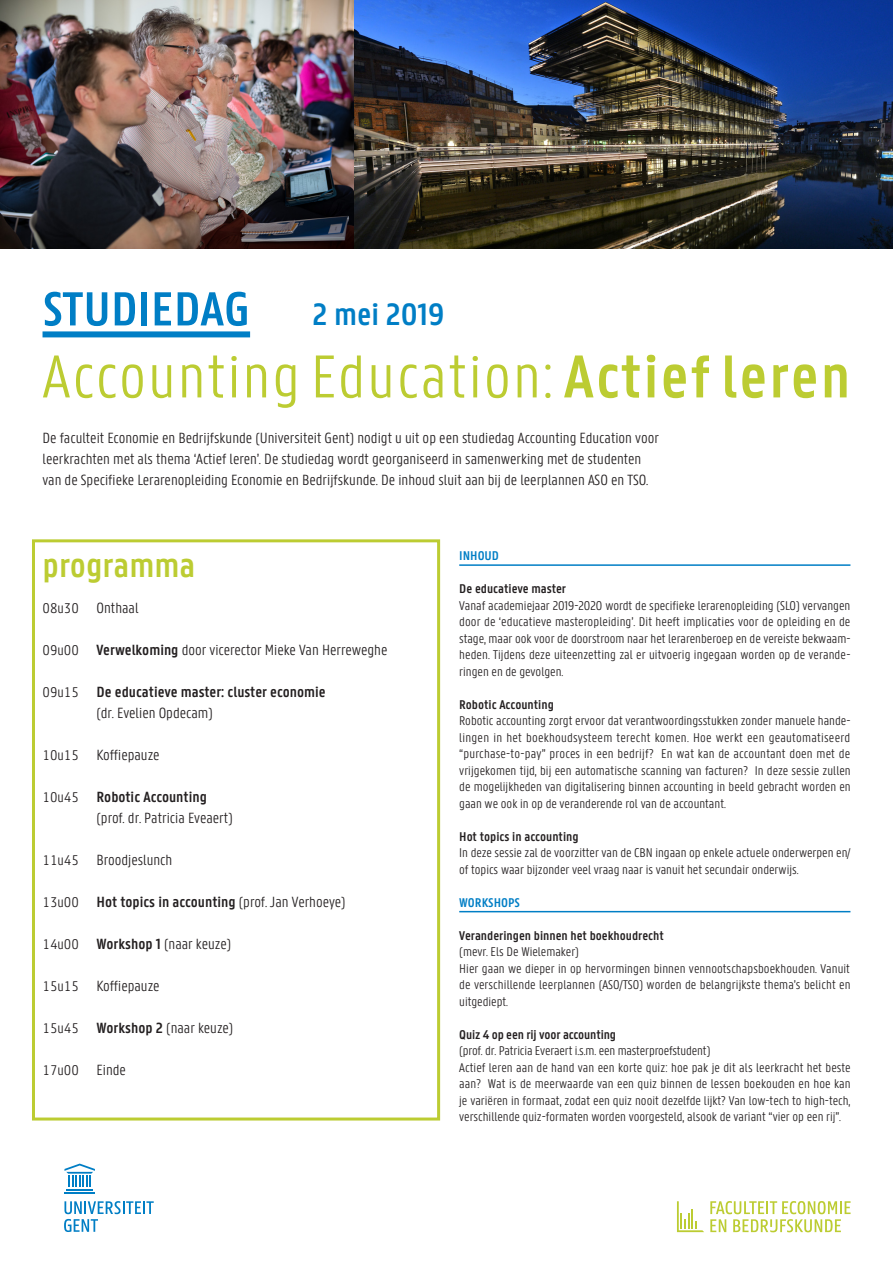
<style>
.page{position:relative;width:893px;height:1263px;background:#fff}
.page>*{position:absolute;margin:0;border:0;box-sizing:border-box;transform-origin:0 0}
.platte_tekst{font:300 64.5px "U Gent Panno Text";letter-spacing:.03em;color:#bccc32}
.platte_tekst-2{font:600 51px "U Gent Panno Text";color:#007ec5}
.platte_tekst-3{font:600 36px "U Gent Panno Text";color:#bccc32}
.platte_tekst-4{font:300 15.75px/21px "U Gent Panno Text";color:#231f20}
.platte_tekst-5{font:300 15.75px "U Gent Panno Text";color:#242021}
.platte_tekst-6{font:600 15.75px "U Gent Panno Text";color:#231f20}
.platte_tekst-7{font:600 15.75px "U Gent Panno Text";color:#242021}
.platte_tekst-8{font:300 15px "U Gent Panno Text";color:#242021}
.inhoud_01{font:300 13.5px/16.5px "U Gent Panno Text";color:#231f20;text-align:justify}
.inhoud_01-2{font:300 13.5px/16.5px "U Gent Panno Text";color:#242021;text-align:justify}
.inhoud_01-3{font:600 13.5px "U Gent Panno Text";color:#242021}
.inhoud_01-4{font:600 13.5px "U Gent Panno Text";color:#231f20}
.Inhoud_titels{font:600 13.5px "U Gent Panno Text";color:#007ec5}
.s1{font-size:33px}
.s2{font-weight:600}
.s3{font-size:15px}
.s4{font-weight:300;font-size:15px}
.s5{font-weight:300}
.s6{font-size:15.75px}
</style>
<div class="page">
<div style="left:43px;top:331px;width:207px;height:6px;background:#007ec5"></div>
<img style="left:0;top:0;width:893px;height:248px">
<hr style="left:459px;top:564px;width:391px;height:2px;background:#007ec5">
<hr style="left:459px;top:911px;width:391px;height:1px;background:#007ec5">
<div style="left:32px;top:539px;width:408px;height:581px;border:3px solid #bccc32"></div>
<hr style="left:64px;top:1192px;width:31px;height:2px;background:#007ec5">
<svg style="left:64px;top:1163px;width:31px;height:27px"></svg>
<svg style="left:64px;top:1201px;width:90px;height:31px"></svg>
<svg style="left:710px;top:1201px;width:141px;height:31px"></svg>
<svg style="left:677px;top:1201px;width:27px;height:31px"></svg>
<p class="platte_tekst-2" style="left:43px;top:278px;width:404px">STUDIEDAG <span class="s1">2 mei 2019</span></p>
<p class="platte_tekst" style="left:43px;top:339px;width:809px">Accounting Education: <span class="s2">Actief leren</span></p>
<p class="platte_tekst-4" style="left:43px;top:427px;width:618px">De faculteit Economie en Bedrijfskunde (Universiteit Gent) nodigt u uit op een studiedag Accounting Education voor leerkrachten met als thema ‘Actief leren’. De studiedag wordt georganiseerd in samenwerking met de studenten van de Specifieke Lerarenopleiding Economie en Bedrijfskunde. De inhoud sluit aan bij de leerplannen ASO en TSO.</p>
<p class="platte_tekst-3" style="left:43px;top:543px;width:154px">programma</p>
<p class="platte_tekst-4" style="left:43px;top:597px;width:98px"><span class="s3">08u30</span> Onthaal</p>
<p class="platte_tekst-4" style="left:43px;top:639px;width:346px"><span class="s3">09u00</span> <span class="s2">Verwelkoming</span> door vicerector Mieke Van Herreweghe</p>
<p class="platte_tekst-6" style="left:43px;top:682px;width:285px"><span class="s4">09u15</span> De educatieve master: cluster economie</p>
<p class="platte_tekst-4" style="left:97px;top:702px;width:118px">(dr. Evelien Opdecam)</p>
<p class="platte_tekst-4" style="left:43px;top:744px;width:119px"><span class="s3">10u15</span> Koffiepauze</p>
<p class="platte_tekst-6" style="left:43px;top:787px;width:166px"><span class="s4">10u45</span> Robotic Accounting</p>
<p class="platte_tekst-4" style="left:97px;top:807px;width:138px">(prof. dr. Patricia Eveaert)</p>
<p class="platte_tekst-5" style="left:43px;top:850px;width:131px"><span class="s3">11u45</span> Broodjeslunch</p>
<p class="platte_tekst-7" style="left:43px;top:892px;width:305px"><span class="s4">13u00</span> Hot topics in accounting <span class="s5">(prof. Jan Verhoeye)</span></p>
<p class="platte_tekst-5" style="left:43px;top:934px;width:190px"><span class="s3">14u00</span> <span class="s2">Workshop 1</span> (naar keuze)</p>
<p class="platte_tekst-5" style="left:43px;top:976px;width:119px"><span class="s3">15u15</span> Koffiepauze</p>
<p class="platte_tekst-5" style="left:43px;top:1018px;width:192px"><span class="s3">15u45</span> <span class="s2">Workshop 2</span> (naar keuze)</p>
<p class="platte_tekst-8" style="left:43px;top:1061px;width:85px">17u00 <span class="s6">Einde</span></p>
<p class="Inhoud_titels" style="left:459px;top:547px;width:41px">INHOUD</p>
<p class="inhoud_01-4" style="left:459px;top:580px;width:108px">De educatieve master</p>
<p class="inhoud_01" style="left:459px;top:597px;width:393px">Vanaf academiejaar 2019-2020 wordt de specifieke lerarenopleiding (SLO) vervangen door de ‘educatieve masteropleiding’. Dit heeft implicaties voor de opleiding en de stage, maar ook voor de doorstroom naar het lerarenberoep en de vereiste bekwaam&shy;heden. Tijdens deze uiteenzetting zal er uitvoerig ingegaan worden op de verande&shy;ringen en de gevolgen.</p>
<p class="inhoud_01-4" style="left:459px;top:696px;width:96px">Robotic Accounting</p>
<p class="inhoud_01" style="left:459px;top:712px;width:393px">Robotic accounting zorgt ervoor dat verantwoordingsstukken zonder manuele hande&shy;lingen in het boekhoudsysteem terecht komen. Hoe werkt een geautomatiseerd “purchase-to-pay” proces in een bedrijf? En wat kan de accountant doen met de vrijgekomen tijd, bij een automatische scanning van facturen? In deze sessie zullen de mogelijkheden van digitalisering binnen accounting in beeld gebracht worden en gaan we ook in op de veranderende rol van de accountant.</p>
<p class="inhoud_01-4" style="left:459px;top:828px;width:121px">Hot topics in accounting</p>
<p class="inhoud_01" style="left:459px;top:844px;width:393px">In deze sessie zal de voorzitter van de CBN ingaan op enkele actuele onderwerpen en/ of topics waar bijzonder veel vraag naar is vanuit het secundair onderwijs.</p>
<p class="Inhoud_titels" style="left:459px;top:894px;width:62px">WORKSHOPS</p>
<p class="inhoud_01-3" style="left:459px;top:927px;width:206px">Veranderingen binnen het boekhoudrecht</p>
<p class="inhoud_01-2" style="left:459px;top:943px;width:121px">(mevr. Els De Wielemaker)</p>
<p class="inhoud_01-2" style="left:459px;top:960px;width:393px">Hier gaan we dieper in op hervormingen binnen vennootschapsboekhouden. Vanuit de verschillende leerplannen (ASO/TSO) worden de belangrijkste thema’s belicht en uitgediept.</p>
<p class="inhoud_01-3" style="left:459px;top:1026px;width:158px">Quiz 4 op een rij voor accounting</p>
<p class="inhoud_01-2" style="left:459px;top:1042px;width:253px">(prof. dr. Patricia Everaert i.s.m. een masterproefstudent)</p>
<p class="inhoud_01-2" style="left:459px;top:1059px;width:393px">Actief leren aan de hand van een korte quiz: hoe pak je dit als leerkracht het beste aan? Wat is de meerwaarde van een quiz binnen de lessen boekouden en hoe kan je variëren in formaat, zodat een quiz nooit dezelfde lijkt? Van low-tech to high-tech, verschillende quiz-formaten worden voorgesteld, alsook de variant “vier op een rij”.</p>
</div>
